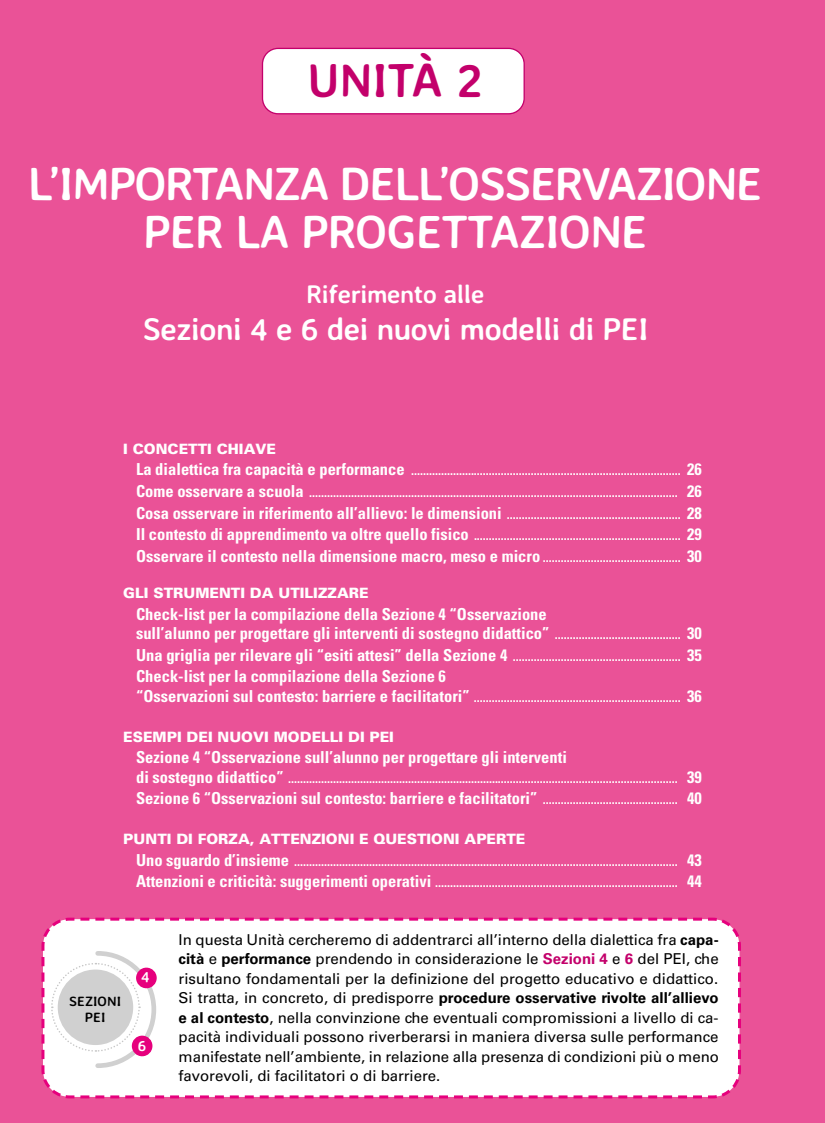
<style>
.page{position:relative;width:825px;height:1123px;background:#ea5297}
.page>*{position:absolute;margin:0;border:0;box-sizing:border-box;transform-origin:0 0}
.t1{font:700 47.7px "Averia Sans Libre";color:#c3006b}
.t2{font:700 46.5px/48px "Averia Sans Libre";letter-spacing:-.03em;color:#fff;text-align:center}
.t3{font:700 31.5px "Averia Sans Libre";letter-spacing:-.015em;color:#fff}
.t4{font:700 25.5px "Averia Sans Libre";letter-spacing:-.015em;color:#fff}
.t5{font:700 condensed 16.5px/19.5px "Univers LT Std";color:#fff}
.t6{font:15px/19.5px "Univers LT Std";color:#000;text-align:justify}
.t7{font:700 15px "Averia Sans Libre";color:#fff}
.t8{font:900 14.25px "Univers LT Std";color:#fff}
.t9{font:700 condensed 13.5px/21.6px "Univers LT Std";color:#fff;text-align:justify}
.t10{font:700 13.5px/16.2px "Averia Sans Libre";color:#000;text-align:center}
.s1{font-size:16.5px}
.s2{font-size:13.5px}
.s3{font-weight:700}
.s4{font-weight:700;color:#c3006b}
</style>
<div class="page">
<div style="left:262px;top:48px;width:262px;height:66px;background:#fff;border-radius:16px"></div>
<div style="left:262px;top:48px;width:263px;height:66px;border:1px solid #c3006b;border-radius:16px"></div>
<svg style="left:41px;top:917px;width:700px;height:182px;background:#fce8f2"></svg>
<div style="left:41px;top:948px;width:664px;height:151px;background:#fff"></div>
<div style="left:58px;top:969px;width:75px;height:76px;background:#d0d0d0;border-radius:50%"></div>
<div style="left:132px;top:1035px;width:20px;height:21px;background:#e6007d;border:2px solid #e6007d;border-radius:50%"></div>
<div style="left:136px;top:967px;width:21px;height:21px;background:#e6007d;border:2px solid #e6007d;border-radius:50%"></div>
<h1 class="t1" style="left:307px;top:50px;width:177px">UNITÀ 2</h1>
<h2 class="t2" style="left:28px;top:159px;width:736px">L’IMPORTANZA DELL’OSSERVAZIONE<br>PER LA PROGETTAZIONE</h2>
<h3 class="t4" style="left:307px;top:277px;width:179px">Riferimento alle</h3>
<h3 class="t3" style="left:143px;top:309px;width:507px">Sezioni 4 e 6 dei nuovi modelli di PEI</h3>
<p class="t8" style="left:123px;top:439px;width:154px">I CONCETTI CHIAVE</p>
<p class="t9" style="left:136px;top:459px;width:567px"><span class="s1">La dialettica fra capacità e performance</span> .......................................................................................... <span class="s1">26<br>Come osservare a scuola</span> ........................................................................................................................... <span class="s1">26<br>Cosa osservare in riferimento all’allievo: le dimensioni</span> .......................................................... <span class="s1">28<br>Il contesto di apprendimento va oltre quello fisico</span> ..................................................................... <span class="s1">29</span></p>
<p class="t5" style="left:136px;top:546px;width:567px">Osservare il contesto nella dimensione macro, meso e micro <span class="s2">..............................................</span> 30</p>
<p class="t8" style="left:123px;top:584px;width:247px">GLI STRUMENTI DA UTILIZZARE</p>
<p class="t5" style="left:136px;top:604px;width:567px">Check-list per la compilazione della Sezione 4 “Osservazione<br>sull’alunno per progettare gli interventi di sostegno didattico” <span class="s2">..........................................</span> 30</p>
<p class="t9" style="left:136px;top:645px;width:567px"><span class="s1">Una griglia per rilevare gli “esiti attesi” della Sezione 4</span> ........................................................ <span class="s1">35</span></p>
<p class="t5" style="left:136px;top:666px;width:311px">Check-list per la compilazione della Sezione 6</p>
<p class="t9" style="left:136px;top:686px;width:567px"><span class="s1">“Osservazioni sul contesto: barriere e facilitatori”</span> ..................................................................... <span class="s1">36</span></p>
<p class="t8" style="left:123px;top:727px;width:272px">ESEMPI DEI NUOVI MODELLI DI PEI</p>
<p class="t5" style="left:136px;top:747px;width:432px">Sezione 4 “Osservazione sull’alunno per progettare gli interventi</p>
<p class="t9" style="left:136px;top:767px;width:567px"><span class="s1">di sostegno didattico”</span> .................................................................................................................................. <span class="s1">39</span></p>
<p class="t5" style="left:136px;top:788px;width:567px">Sezione 6 “Osservazioni sul contesto: barriere e facilitatori” <span class="s2">.............................................</span> 40</p>
<p class="t8" style="left:123px;top:830px;width:404px">PUNTI DI FORZA, ATTENZIONI E QUESTIONI APERTE</p>
<p class="t9" style="left:136px;top:850px;width:567px"><span class="s1">Uno sguardo d’insieme</span> ................................................................................................................................ <span class="s1">43<br>Attenzioni e criticità: suggerimenti operativi</span> ................................................................................. <span class="s1">44</span></p>
<p class="t10" style="left:69px;top:992px;width:53px">SEZIONI<br>PEI</p>
<p class="t7" style="left:141px;top:967px;width:10px">4</p>
<p class="t7" style="left:138px;top:1036px;width:10px">6</p>
<p class="t6" style="left:179px;top:929px;width:542px">In questa Unità cercheremo di addentrarci all’interno della dialettica fra <span class="s3">capa&shy;cità</span> e <span class="s3">performance</span> prendendo in considerazione le <span class="s4">Sezioni 4</span> e <span class="s4">6</span> del PEI, che risultano fondamentali per la definizione del progetto educativo e didattico.<br>Si tratta, in concreto, di predisporre <span class="s3">procedure osservative rivolte all’allievo e al contesto</span>, nella convinzione che eventuali compromissioni a livello di ca&shy;pacità individuali possono riverberarsi in maniera diversa sulle performance manifestate nell’ambiente, in relazione alla presenza di condizioni più o meno favorevoli, di facilitatori o di barriere.</p>
</div>
